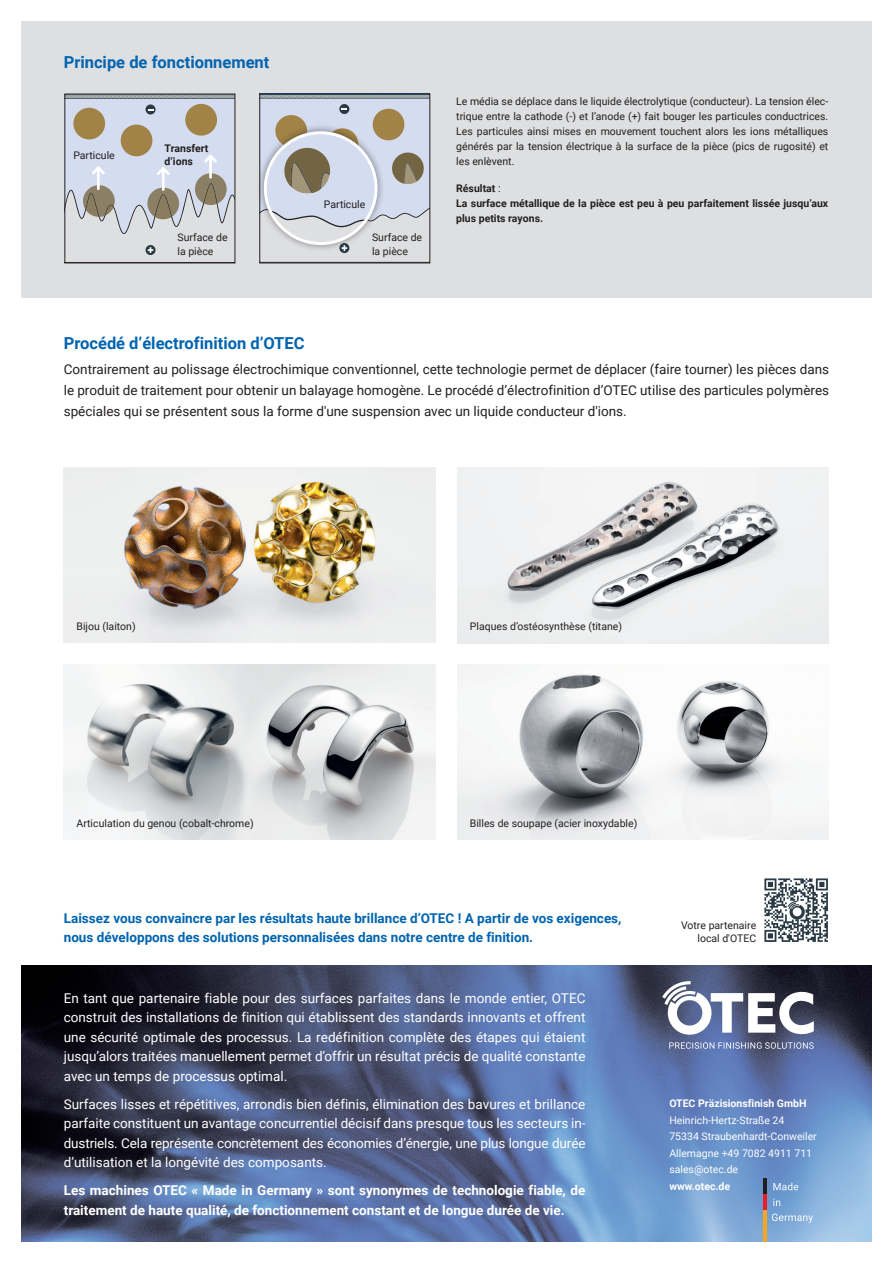
<style>
.page{position:relative;width:893px;height:1263px;background:#fff}
.page>*{position:absolute;margin:0;border:0;box-sizing:border-box;transform-origin:0 0}
.t1{font:700 16.5px "Roboto";color:#0164b0}
.t2{font:13.5px/19.5px "Roboto";color:#fff;text-align:justify}
.t3{font:13.5px/21px "Roboto";color:#231f20;text-align:justify}
.t4{font:700 13.5px/19.5px "Roboto";color:#0164b0}
.t5{font:700 13.5px/19.5px "Roboto";color:#fff}
.t6{font:10.5px/15px "Roboto";color:#231f20}
.t7{font:700 10.5px/15px "Roboto";color:#231f20}
.t8{font:10.5px/16.5px "Roboto";color:#fff}
.t9{font:700 10.5px "Roboto";color:#fff}
.s1{font-weight:400}
</style>
<div class="page">
<img style="left:21px;top:965px;width:851px;height:277px">
<hr style="left:764px;top:1178px;width:3px;height:16px;background:#231f20">
<hr style="left:764px;top:1194px;width:3px;height:16px;background:#ee1d23">
<hr style="left:764px;top:1210px;width:3px;height:32px;background:#f6a71c">
<svg style="left:773px;top:1182px;width:25px;height:8px"></svg>
<svg style="left:773px;top:1199px;width:7px;height:7px"></svg>
<svg style="left:772px;top:1213px;width:41px;height:10px"></svg>
<div style="left:21px;top:21px;width:851px;height:277px;background:#dedfe1"></div>
<div style="left:65px;top:94px;width:170px;height:169px;background:#d4dcef"></div>
<div style="left:73px;top:108px;width:32px;height:31px;background:#a18347;border-radius:50%"></div>
<div style="left:121px;top:125px;width:31px;height:31px;background:#a18347;border-radius:50%"></div>
<div style="left:185px;top:104px;width:32px;height:32px;background:#a18347;border-radius:50%"></div>
<svg style="left:146px;top:104px;width:10px;height:11px"></svg>
<svg style="left:66px;top:96px;width:167px;height:3px"></svg>
<svg style="left:66px;top:155px;width:167px;height:106px"></svg>
<div style="left:64px;top:94px;width:171px;height:169px;border:1px solid #231f20"></div>
<div style="left:260px;top:94px;width:170px;height:169px;background:#d4dcef"></div>
<div style="left:275px;top:115px;width:32px;height:32px;background:#a18347;border-radius:50%"></div>
<div style="left:373px;top:109px;width:31px;height:31px;background:#a18347;border-radius:50%"></div>
<svg style="left:339px;top:104px;width:10px;height:10px"></svg>
<svg style="left:261px;top:96px;width:167px;height:3px"></svg>
<div style="left:256px;top:124px;width:129px;height:129px;background:#231f20;opacity:.5"></div>
<div style="left:265px;top:133px;width:111px;height:110px;background:#d4dcef;border-radius:55px"></div>
<svg style="left:356px;top:133px;width:20px;height:7px"></svg>
<svg style="left:260px;top:148px;width:170px;height:115px"></svg>
<div style="left:264px;top:131px;width:114px;height:114px;border:3px solid #fff;border-radius:50%"></div>
<img style="left:64px;top:468px;width:372px;height:174px">
<img style="left:64px;top:664px;width:372px;height:176px">
<img style="left:457px;top:468px;width:371px;height:175px">
<img style="left:457px;top:664px;width:371px;height:176px">
<svg style="left:662px;top:981px;width:152px;height:68px"></svg>
<img style="left:765px;top:878px;width:63px;height:64px">
<p class="t1" style="left:64px;top:51px;width:207px">Principe de fonctionnement</p>
<p class="t6" style="left:73px;top:148px;width:43px">Particule</p>
<p class="t7" style="left:165px;top:141px;width:45px;line-height:13.5px">Transfert d’ions</p>
<p class="t6" style="left:177px;top:230px;width:52px;line-height:13.5px">Surface de la pièce</p>
<p class="t6" style="left:324px;top:196px;width:43px">Particule</p>
<p class="t6" style="left:372px;top:230px;width:52px;line-height:13.5px">Surface de la pièce</p>
<p class="t6" style="left:456px;top:93px;width:374px;text-align:justify">Le média se déplace dans le liquide électrolytique (conducteur). La tension élec&shy;trique entre la cathode (-) et l’anode (+) fait bouger les particules conductrices.<br>Les particules ainsi mises en mouvement touchent alors les ions métalliques générés par la tension électrique à la surface de la pièce (pics de rugosité) et les enlèvent.</p>
<p class="t7" style="left:456px;top:181px;width:374px">Résultat <span class="s1">:<br></span>La surface métallique de la pièce est peu à peu parfaitement lissée jusqu’aux plus petits rayons.</p>
<p class="t1" style="left:64px;top:332px;width:242px">Procédé d’électrofinition d’OTEC</p>
<p class="t3" style="left:64px;top:358px;width:767px">Contrairement au polissage électrochimique conventionnel, cette technologie permet de déplacer (faire tourner) les pièces dans le produit de traitement pour obtenir un balayage homogène. Le procédé d’électrofinition d’OTEC utilise des particules polymères spéciales qui se présentent sous la forme d'une suspension avec un liquide conducteur d'ions.</p>
<p class="t6" style="left:77px;top:618px;width:61px">Bijou (laiton)</p>
<p class="t6" style="left:470px;top:618px;width:154px">Plaques d’ostéosynthèse (titane)</p>
<p class="t6" style="left:77px;top:816px;width:179px">Articulation du genou (cobalt-chrome)</p>
<p class="t6" style="left:470px;top:816px;width:169px">Billes de soupape (acier inoxydable)</p>
<p class="t4" style="left:64px;top:908px;width:559px">Laissez vous convaincre par les résultats haute brillance d’OTEC ! A partir de vos exigences, nous développons des solutions personnalisées dans notre centre de finition.</p>
<p class="t6" style="left:681px;top:918px;width:77px;line-height:13.5px;text-align:right">Votre partenaire local d'OTEC</p>
<p class="t2" style="left:64px;top:988px;width:523px">En tant que partenaire fiable pour des surfaces parfaites dans le monde entier, OTEC construit des installations de finition qui établissent des standards innovants et offrent une sécurité optimale des processus. La redéfinition complète des étapes qui étaient jusqu’alors traitées manuellement permet d’offrir un résultat précis de qualité constante avec un temps de processus optimal.</p>
<p class="t2" style="left:64px;top:1094px;width:523px">Surfaces lisses et répétitives, arrondis bien définis, élimination des bavures et brillance parfaite constituent un avantage concurrentiel décisif dans presque tous les secteurs in&shy;dustriels. Cela représente concrètement des économies d’énergie, une plus longue durée d’utilisation et la longévité des composants.</p>
<p class="t5" style="left:64px;top:1180px;width:523px">Les machines OTEC « Made in Germany » sont synonymes de technologie fiable, de traitement de haute qualité, de fonctionnement constant et de longue durée de vie.</p>
<p class="t9" style="left:669px;top:1096px;width:139px">OTEC Präzisionsfinish GmbH</p>
<p class="t8" style="left:669px;top:1111px;width:149px">Heinrich-Hertz-Straße 24<br>75334 Straubenhardt-Conweiler<br>Allemagne +49 7082 4911 711 sales@otec.de</p>
<p class="t9" style="left:669px;top:1178px;width:62px">www.otec.de</p>
</div>
